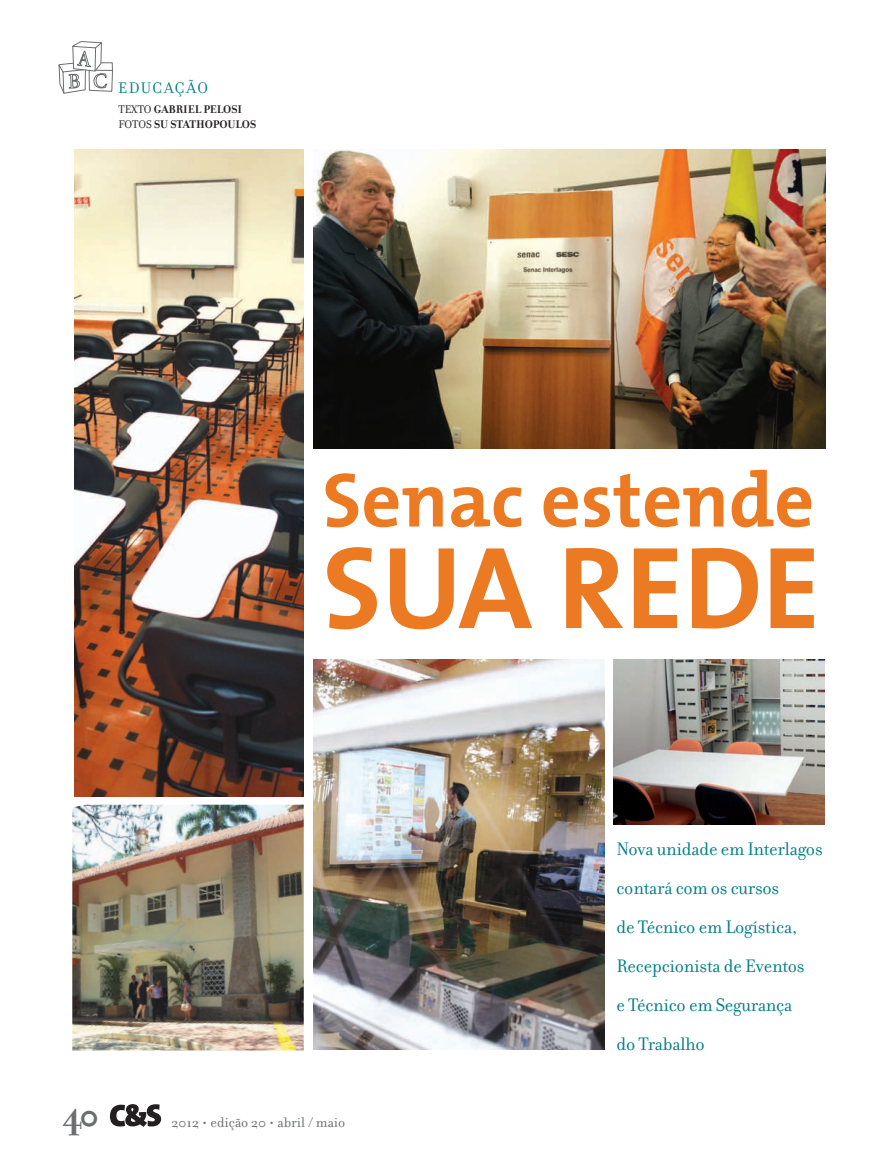
<style>
.page{position:relative;width:889px;height:1170px;background:#fff}
.page>*{position:absolute;margin:0;border:0;box-sizing:border-box;transform-origin:0 0}
.t1{font:700 117.9px "The Mix";color:#ec7a23}
.t2{font:700 77.55px "The Mix";color:#ec7a23}
.t3{font:700 37.5px "Filosofia OT";color:#6c6d70}
.t4{font:19.5px/39px "Filosofia OT";letter-spacing:-.01em;color:#007e86}
.t5{font:16.5px "Filosofia OT";letter-spacing:.08em;color:#007e86}
.t6{font:15px "Filosofia OT";color:#6c6d70}
.t7{font:700 12px/14.4px "Filosofia OT";color:#231f20}
.s1{font-weight:400}
</style>
<div class="page">
<svg style="left:110px;top:1104px;width:51px;height:22px"></svg>
<svg style="left:58px;top:41px;width:55px;height:53px"></svg>
<img style="left:313px;top:149px;width:512px;height:300px">
<img style="left:74px;top:149px;width:230px;height:647px">
<img style="left:72px;top:804px;width:232px;height:246px">
<img style="left:313px;top:659px;width:292px;height:390px">
<img style="left:614px;top:659px;width:210px;height:165px">
<p class="t5" style="left:118px;top:79px;width:91px">EDUCAÇÃO</p>
<p class="t7" style="left:118px;top:102px;width:65px"><span class="s1">TEXTO</span> GABRIEL</p>
<p class="t7" style="left:118px;top:102px;width:138px;text-indent:85px">PELOSI<br><span class="s1">FOTOS</span> SU STATHOPOULOS</p>
<p class="t2" style="left:322px;top:435px;width:493px">Senac estende</p>
<p class="t1" style="left:322px;top:489px;width:299px">sua rede</p>
<p class="t4" style="left:616px;top:829px;width:208px">Nova unidade em Interlagos contará com os cursos<br>de Técnico em Logística,<br>Recepcionista de Eventos<br>e Técnico em Segurança<br>do Trabalho</p>
<p class="t3" style="left:62px;top:1091px;width:39px">40</p>
<p class="t6" style="left:172px;top:1113px;width:175px">2012 • edição 20 • abril / maio</p>
</div>
